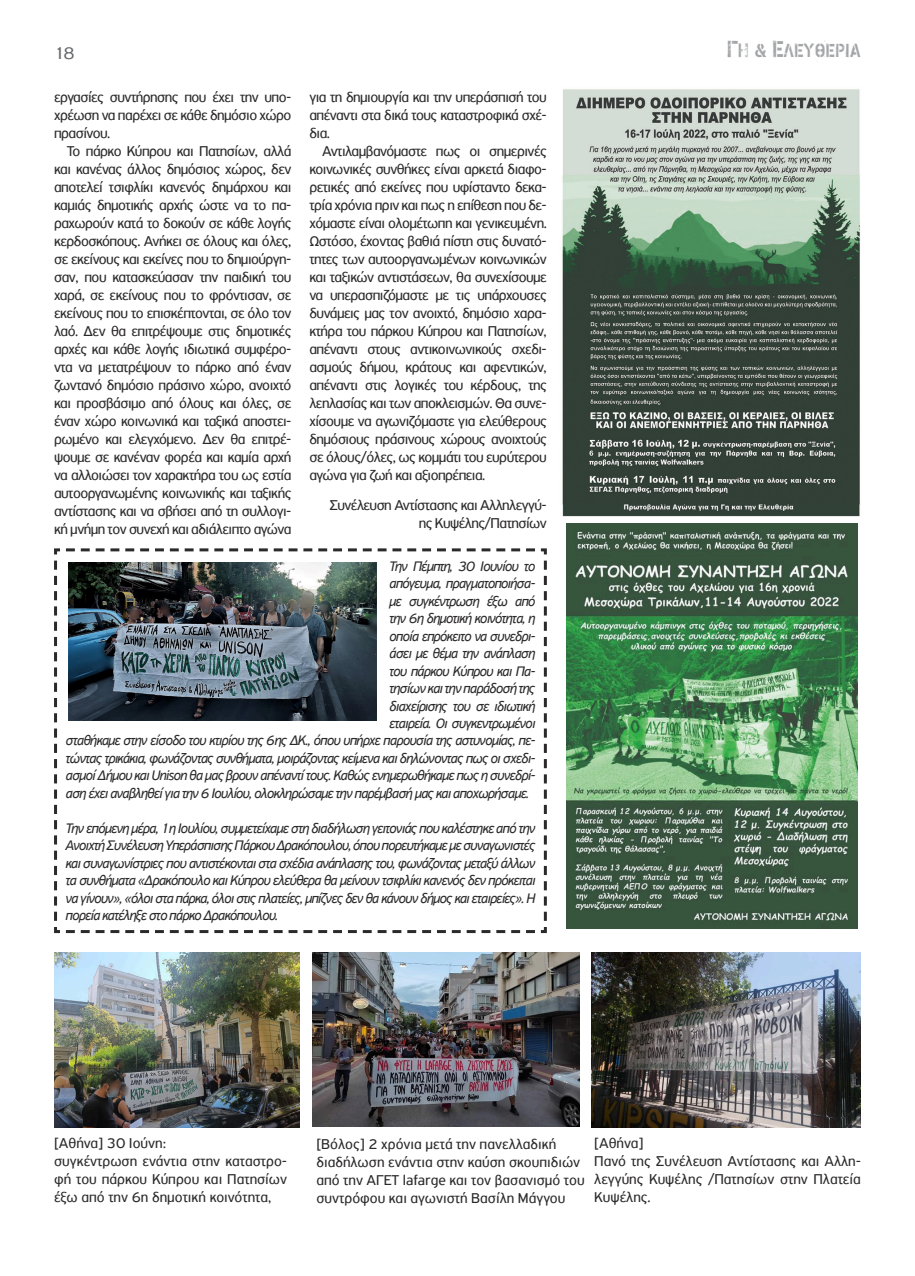
<style>
.page{position:relative;width:915px;height:1276px;background:#fff}
.page>*{position:absolute;margin:0;border:0;box-sizing:border-box;transform-origin:0 0}
.t1{font:19.5px "PF Stamps Pro Metal";color:#a3a5a7;scale:.88 1}
.t2{font:18px "PF Highway Sans Pro";color:#656769}
.t3{font:15px/18px "PF Highway Sans Pro";color:#2b292a;text-align:justify}
.t4{font:15px/18px "PF Highway Sans Pro";letter-spacing:-.035em;color:#2b292a;text-align:right}
.t5{font:italic 14.55px/17.4px "PF Highway Sans Pro";letter-spacing:-.05em;color:#2b292a;text-align:justify}
.s1{font-size:23.7px}
</style>
<div class="page">
<img style="left:312px;top:952px;width:267px;height:174px">
<img style="left:591px;top:952px;width:269px;height:175px">
<svg style="left:54px;top:548px;width:493px;height:386px"></svg>
<img style="left:68px;top:563px;width:308px;height:157px">
<img style="left:566px;top:523px;width:291px;height:405px">
<img style="left:562px;top:89px;width:298px;height:428px">
<img style="left:54px;top:952px;width:246px;height:175px">
<p class="t2" style="left:54px;top:42px;width:22px">18</p>
<h1 class="t1" style="left:726px;top:37px;width:154px"><span class="s1">Γ</span>Η &amp; <span class="s1">Ε</span>ΛΕυΘΕΡΙΑ</h1>
<p class="t3" style="left:54px;top:88px;width:239px">εργασίες συντήρησης που έχει την υπο&shy;χρέωση να παρέχει σε κάθε δημόσιο χώρο πρασίνου.</p>
<p class="t3" style="left:54px;top:142px;width:239px;text-indent:13px">Το πάρκο Κύπρου και Πατησίων, αλλά και κανένας άλλος δημόσιος χώρος, δεν αποτελεί τσιφλίκι κανενός δημάρχου και καμιάς δημοτικής αρχής ώστε να το πα&shy;ραχωρούν κατά το δοκούν σε κάθε λογής κερδοσκόπους. Ανήκει σε όλους και όλες, σε εκείνους και εκείνες που το δημιούργη&shy;σαν, που κατασκεύασαν την παιδική του χαρά, σε εκείνους που το φρόντισαν, σε εκείνους που το επισκέπτονται, σε όλο τον λαό. Δεν θα επιτρέψουμε στις δημοτικές αρχές και κάθε λογής ιδιωτικά συμφέρο&shy;ντα να μετατρέψουν το πάρκο από έναν ζωντανό δημόσιο πράσινο χώρο, ανοιχτό και προσβάσιμο από όλους και όλες, σε έναν χώρο κοινωνικά και ταξικά αποστει&shy;ρωμένο και ελεγχόμενο. Δεν θα επιτρέ&shy;ψουμε σε κανέναν φορέα και καμία αρχή να αλλοιώσει τον χαρακτήρα του ως εστία αυτοοργανωμένης κοινωνικής και ταξικής αντίστασης και να σβήσει από τη συλλογι&shy;κή μνήμη τον συνεχή και αδιάλειπτο αγώνα</p>
<p class="t3" style="left:309px;top:88px;width:239px">για τη δημιουργία και την υπεράσπισή του απέναντι στα δικά τους καταστροφικά σχέ&shy;δια.</p>
<p class="t3" style="left:309px;top:142px;width:239px;text-indent:13px">Αντιλαμβανόμαστε πως οι σημερινές κοινωνικές συνθήκες είναι αρκετά διαφο&shy;ρετικές από εκείνες που υφίσταντο δεκα&shy;τρία χρόνια πριν και πως η επίθεση που δε&shy;χόμαστε είναι ολομέτωπη και γενικευμένη.<br>Ωστόσο, έχοντας βαθιά πίστη στις δυνατό&shy;τητες των αυτοοργανωμένων κοινωνικών και ταξικών αντιστάσεων, θα συνεχίσουμε να υπερασπιζόμαστε με τις υπάρχουσες δυνάμεις μας τον ανοιχτό, δημόσιο χαρα&shy;κτήρα του πάρκου Κύπρου και Πατησίων, απέναντι στους αντικοινωνικούς σχεδι&shy;ασμούς δήμου, κράτους και αφεντικών, απέναντι στις λογικές του κέρδους, της λεηλασίας και των αποκλεισμών. Θα συνε&shy;χίσουμε να αγωνιζόμαστε για ελεύθερους δημόσιους πράσινους χώρους ανοιχτούς σε όλους/όλες, ως κομμάτι του ευρύτερου αγώνα για ζωή και αξιοπρέπεια.</p>
<p class="t4" style="left:329px;top:496px;width:219px">Συνέλευση Αντίστασης και Αλληλεγγύ&shy;ης Κυψέλης/Πατησίων</p>
<p class="t5" style="left:389px;top:557px;width:148px">Την Πέμπτη, 30 Ιουνίου το</p>
<p class="t5" style="left:389px;top:575px;width:148px">απόγευμα, πραγματοποιήσα-</p>
<p class="t5" style="left:389px;top:592px;width:148px">με συγκέντρωση έξω από</p>
<p class="t5" style="left:389px;top:610px;width:148px">την 6η δημοτική κοινότητα, η</p>
<p class="t5" style="left:389px;top:627px;width:148px">οποία επρόκειτο να συνεδρι-</p>
<p class="t5" style="left:389px;top:645px;width:148px">άσει με θέμα την ανάπλαση</p>
<p class="t5" style="left:389px;top:662px;width:148px">του πάρκου Κύπρου και Πα-</p>
<p class="t5" style="left:389px;top:679px;width:148px">τησίων και την παράδοσή της</p>
<p class="t5" style="left:389px;top:697px;width:148px">διαχείρισης του σε ιδιωτική</p>
<p class="t5" style="left:389px;top:714px;width:148px">εταιρεία. Οι συγκεντρωμένοι</p>
<p class="t5" style="left:66px;top:732px;width:471px">σταθήκαμε στην είσοδο του κτιρίου της 6ης ΔΚ., όπου υπήρχε παρουσία της αστυνομίας, πε-</p>
<p class="t5" style="left:66px;top:749px;width:471px">τώντας τρικάκια, φωνάζοντας συνθήματα, μοιράζοντας κείμενα και δηλώνοντας πως οι σχεδι-</p>
<p class="t5" style="left:66px;top:767px;width:471px">ασμοί Δήμου και Unison θα μας βρουν απέναντί τους. Καθώς ενημερωθήκαμε πως η συνεδρί-</p>
<p class="t5" style="left:66px;top:784px;width:465px">αση έχει αναβληθεί για την 6 Ιουλίου, ολοκληρώσαμε την παρέμβασή μας και αποχωρήσαμε.</p>
<p class="t5" style="left:66px;top:819px;width:471px">Την επόμενη μέρα, 1η Ιουλίου, συμμετείχαμε στη διαδήλωση γειτονιάς που καλέστηκε από την Ανοιχτή Συνέλευση Υπεράσπισης Πάρκου Δρακόπουλου, όπου πορευτήκαμε με συναγωνιστές και συναγωνίστριες που αντιστέκονται στα σχέδια ανάπλασης του, φωνάζοντας μεταξύ άλλων τα συνθήματα «Δρακόπουλο και Κύπρου ελεύθερα θα μείνουν τσιφλίκι κανενός δεν πρόκειται να γίνουν», «όλοι στα πάρκα, όλοι στις πλατείες, μπίζνες δεν θα κάνουν δήμος και εταιρείες». Η πορεία κατέληξε στο πάρκο Δρακόπουλου.</p>
<p class="t3" style="left:54px;top:1133px;width:234px;text-align:left">[Αθήνα] 30 Ιούνη:<br>συγκέντρωση ενάντια στην καταστρο&shy;φή του πάρκου Κύπρου και Πατησίων έξω από την 6η δημοτική κοινότητα,</p>
<p class="t3" style="left:316px;top:1134px;width:270px;text-align:left">[Βόλος] 2 χρόνια μετά την πανελλαδική διαδήλωση ενάντια στην καύση σκουπιδιών από την ΑΓΕΤ lafarge και τον βασανισμό του συντρόφου και αγωνιστή Βασίλη Μάγγου</p>
<p class="t3" style="left:594px;top:1133px;width:268px;text-align:left">[Αθήνα]<br>Πανό της Συνέλευση Αντίστασης και Αλλη&shy;λεγγύης Κυψέλης /Πατησίων στην Πλατεία<br>Κυψέλης.</p>
</div>
